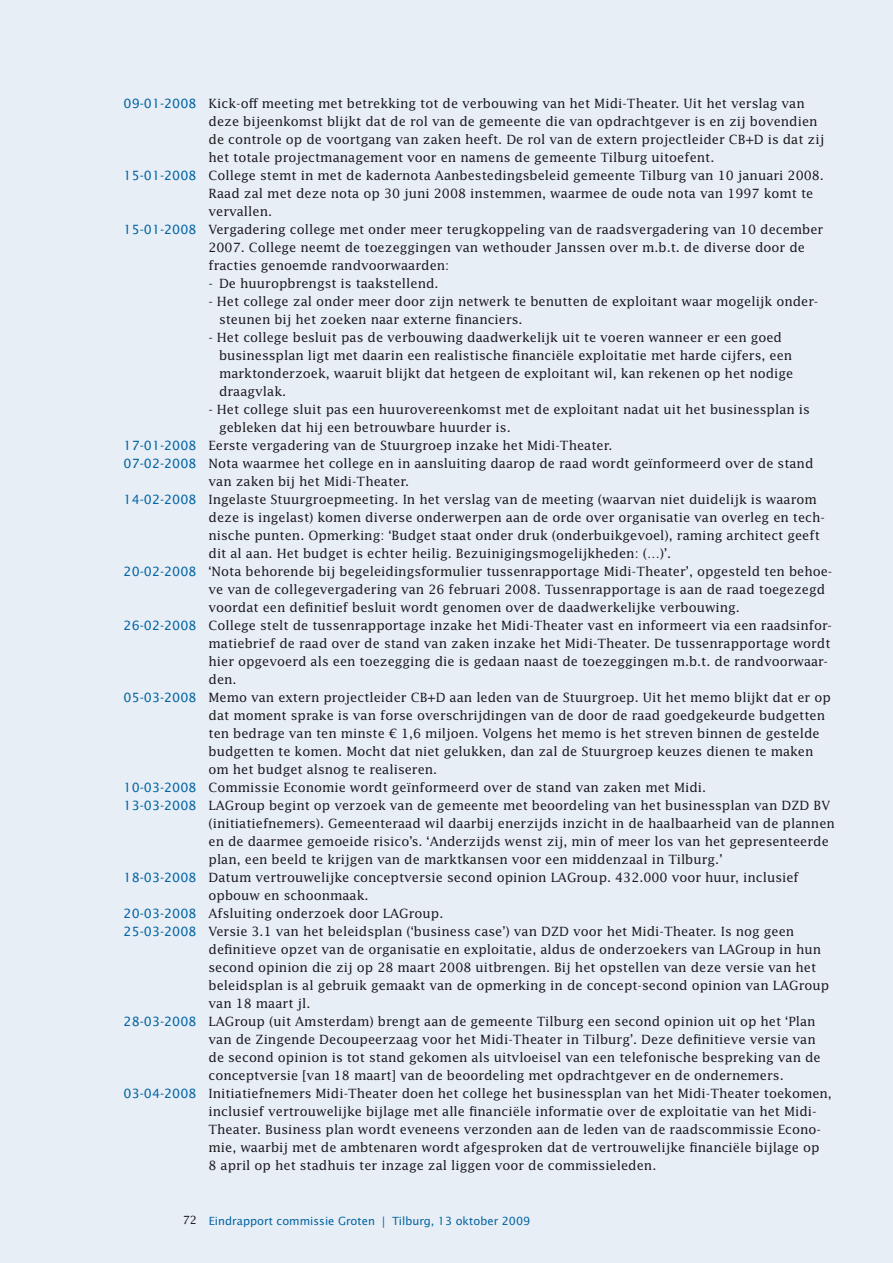
<style>
.page{position:relative;width:893px;height:1263px;background:#e8eef6}
.page>*{position:absolute;margin:0;border:0;box-sizing:border-box;transform-origin:0 0}
.t1{font:12.75px/18px "Lucida Std";color:#1a171c}
.t2{font:12.75px/18px "Lucida Sans Std";color:#0063a2}
.t3{font:11.25px "Lucida Sans Std";color:#0063a2}
.s1{font-family:"Lucida Std";color:#1a171c}
</style>
<div class="page">
<p class="t2" style="left:124px;top:95px;width:74px">09-01-2008</p>
<p class="t2" style="left:124px;top:167px;width:74px">15-01-2008</p>
<p class="t2" style="left:124px;top:221px;width:74px">15-01-2008</p>
<p class="t2" style="left:124px;top:437px;width:74px">17-01-2008<br>07-02-2008</p>
<p class="t2" style="left:124px;top:491px;width:74px">14-02-2008</p>
<p class="t2" style="left:124px;top:563px;width:74px">20-02-2008</p>
<p class="t2" style="left:124px;top:617px;width:74px">26-02-2008</p>
<p class="t2" style="left:124px;top:689px;width:74px">05-03-2008</p>
<p class="t2" style="left:124px;top:779px;width:74px">10-03-2008<br>13-03-2008</p>
<p class="t2" style="left:124px;top:869px;width:74px">18-03-2008</p>
<p class="t2" style="left:124px;top:905px;width:74px">20-03-2008<br>25-03-2008</p>
<p class="t2" style="left:124px;top:1013px;width:74px">28-03-2008</p>
<p class="t2" style="left:124px;top:1085px;width:74px">03-04-2008</p>
<p class="t1" style="left:208px;top:94px;width:617px">Kick-off meeting met betrekking tot de verbouwing van het Midi-Theater. Uit het verslag van deze bijeenkomst blijkt dat de rol van de gemeente die van opdrachtgever is en zij bovendien de controle op de voortgang van zaken heeft. De rol van de extern projectleider CB+D is dat zij het totale projectmanagement voor en namens de gemeente Tilburg uitoefent.<br>College stemt in met de kadernota Aanbestedingsbeleid gemeente Tilburg van 10 januari 2008.<br>Raad zal met deze nota op 30 juni 2008 instemmen, waarmee de oude nota van 1997 komt te vervallen.<br>Vergadering college met onder meer terugkoppeling van de raadsvergadering van 10 december 2007. College neemt de toezeggingen van wethouder Janssen over m.b.t. de diverse door de fracties genoemde randvoorwaarden:</p>
<p class="t1" style="left:208px;top:274px;width:232px">- De huuropbrengst is taakstellend.</p>
<p class="t1" style="left:219px;top:292px;width:601px;text-indent:-11px">- Het college zal onder meer door zijn netwerk te benutten de exploitant waar mogelijk onder&shy;steunen bij het zoeken naar externe financiers.</p>
<p class="t1" style="left:219px;top:328px;width:576px;text-indent:-11px">- Het college besluit pas de verbouwing daadwerkelijk uit te voeren wanneer er een goed businessplan ligt met daarin een realistische financiële exploitatie met harde cijfers, een marktonderzoek, waaruit blijkt dat hetgeen de exploitant wil, kan rekenen op het nodige draagvlak.</p>
<p class="t1" style="left:208px;top:400px;width:603px">- Het college sluit pas een huurovereenkomst met de exploitant nadat uit het businessplan is</p>
<p class="t1" style="left:219px;top:418px;width:293px">gebleken dat hij een betrouwbare huurder is.</p>
<p class="t1" style="left:208px;top:436px;width:406px">Eerste vergadering van de Stuurgroep inzake het Midi-Theater.</p>
<p class="t1" style="left:208px;top:454px;width:606px">Nota waarmee het college en in aansluiting daarop de raad wordt geïnformeerd over de stand</p>
<p class="t1" style="left:208px;top:472px;width:202px">van zaken bij het Midi-Theater.</p>
<p class="t1" style="left:208px;top:490px;width:610px">Ingelaste Stuurgroepmeeting. In het verslag van de meeting (waarvan niet duidelijk is waarom</p>
<p class="t1" style="left:208px;top:508px;width:618px">deze is ingelast) komen diverse onderwerpen aan de orde over organisatie van overleg en tech-</p>
<p class="t1" style="left:208px;top:526px;width:613px">nische punten. Opmerking: ‘Budget staat onder druk (onderbuikgevoel), raming architect geeft</p>
<p class="t1" style="left:208px;top:544px;width:464px">dit al aan. Het budget is echter heilig. Bezuinigingsmogelijkheden: (…)’.</p>
<p class="t1" style="left:208px;top:562px;width:625px">‘Nota behorende bij begeleidingsformulier tussenrapportage Midi-Theater’, opgesteld ten behoe-</p>
<p class="t1" style="left:208px;top:580px;width:618px">ve van de collegevergadering van 26 februari 2008. Tussenrapportage is aan de raad toegezegd</p>
<p class="t1" style="left:208px;top:598px;width:533px">voordat een definitief besluit wordt genomen over de daadwerkelijke verbouwing.</p>
<p class="t1" style="left:208px;top:616px;width:625px">College stelt de tussenrapportage inzake het Midi-Theater vast en informeert via een raadsinfor-</p>
<p class="t1" style="left:208px;top:634px;width:624px">matiebrief de raad over de stand van zaken inzake het Midi-Theater. De tussenrapportage wordt</p>
<p class="t1" style="left:208px;top:652px;width:621px">hier opgevoerd als een toezegging die is gedaan naast de toezeggingen m.b.t. de randvoorwaar-</p>
<p class="t1" style="left:208px;top:670px;width:30px">den.</p>
<p class="t1" style="left:208px;top:688px;width:624px">Memo van extern projectleider CB+D aan leden van de Stuurgroep. Uit het memo blijkt dat er op</p>
<p class="t1" style="left:208px;top:706px;width:618px">dat moment sprake is van forse overschrijdingen van de door de raad goedgekeurde budgetten</p>
<p class="t1" style="left:208px;top:724px;width:613px">ten bedrage van ten minste € 1,6 miljoen. Volgens het memo is het streven binnen de gestelde</p>
<p class="t1" style="left:208px;top:742px;width:606px">budgetten te komen. Mocht dat niet gelukken, dan zal de Stuurgroep keuzes dienen te maken</p>
<p class="t1" style="left:208px;top:760px;width:230px">om het budget alsnog te realiseren.</p>
<p class="t1" style="left:208px;top:778px;width:499px">Commissie Economie wordt geïnformeerd over de stand van zaken met Midi.</p>
<p class="t1" style="left:208px;top:796px;width:623px">LAGroup begint op verzoek van de gemeente met beoordeling van het businessplan van DZD BV</p>
<p class="t1" style="left:208px;top:814px;width:628px">(initiatiefnemers). Gemeenteraad wil daarbij enerzijds inzicht in de haalbaarheid van de plannen</p>
<p class="t1" style="left:208px;top:832px;width:622px">en de daarmee gemoeide risico’s. ‘Anderzijds wenst zij, min of meer los van het gepresenteerde</p>
<p class="t1" style="left:208px;top:850px;width:515px">plan, een beeld te krijgen van de marktkansen voor een middenzaal in Tilburg.’</p>
<p class="t1" style="left:208px;top:868px;width:592px">Datum vertrouwelijke conceptversie second opinion LAGroup. 432.000 voor huur, inclusief</p>
<p class="t1" style="left:208px;top:886px;width:161px">opbouw en schoonmaak.</p>
<p class="t1" style="left:208px;top:904px;width:236px">Afsluiting onderzoek door LAGroup.</p>
<p class="t1" style="left:208px;top:922px;width:587px">Versie 3.1 van het beleidsplan (‘business case’) van DZD voor het Midi-Theater. Is nog geen</p>
<p class="t1" style="left:208px;top:940px;width:614px">definitieve opzet van de organisatie en exploitatie, aldus de onderzoekers van LAGroup in hun</p>
<p class="t1" style="left:208px;top:958px;width:609px">second opinion die zij op 28 maart 2008 uitbrengen. Bij het opstellen van deze versie van het</p>
<p class="t1" style="left:208px;top:976px;width:622px">beleidsplan is al gebruik gemaakt van de opmerking in de concept-second opinion van LAGroup</p>
<p class="t1" style="left:208px;top:994px;width:103px">van 18 maart jl.</p>
<p class="t1" style="left:208px;top:1012px;width:609px">LAGroup (uit Amsterdam) brengt aan de gemeente Tilburg een second opinion uit op het ‘Plan</p>
<p class="t1" style="left:208px;top:1030px;width:609px">van de Zingende Decoupeerzaag voor het Midi-Theater in Tilburg’. Deze definitieve versie van</p>
<p class="t1" style="left:208px;top:1048px;width:614px">de second opinion is tot stand gekomen als uitvloeisel van een telefonische bespreking van de</p>
<p class="t1" style="left:208px;top:1066px;width:577px">conceptversie [van 18 maart] van de beoordeling met opdrachtgever en de ondernemers.</p>
<p class="t1" style="left:208px;top:1084px;width:625px">Initiatiefnemers Midi-Theater doen het college het businessplan van het Midi-Theater toekomen,</p>
<p class="t1" style="left:208px;top:1102px;width:610px">inclusief vertrouwelijke bijlage met alle financiële informatie over de exploitatie van het Midi-</p>
<p class="t1" style="left:208px;top:1120px;width:614px">Theater. Business plan wordt eveneens verzonden aan de leden van de raadscommissie Econo-</p>
<p class="t1" style="left:208px;top:1138px;width:612px">mie, waarbij met de ambtenaren wordt afgesproken dat de vertrouwelijke financiële bijlage op</p>
<p class="t1" style="left:208px;top:1156px;width:449px">8 april op het stadhuis ter inzage zal liggen voor de commissieleden.</p>
<p class="t3" style="left:183px;top:1214px;width:349px"><span class="s1">72</span> Eindrapport commissie Groten | Tilburg, 13 oktober 2009</p>
</div>
